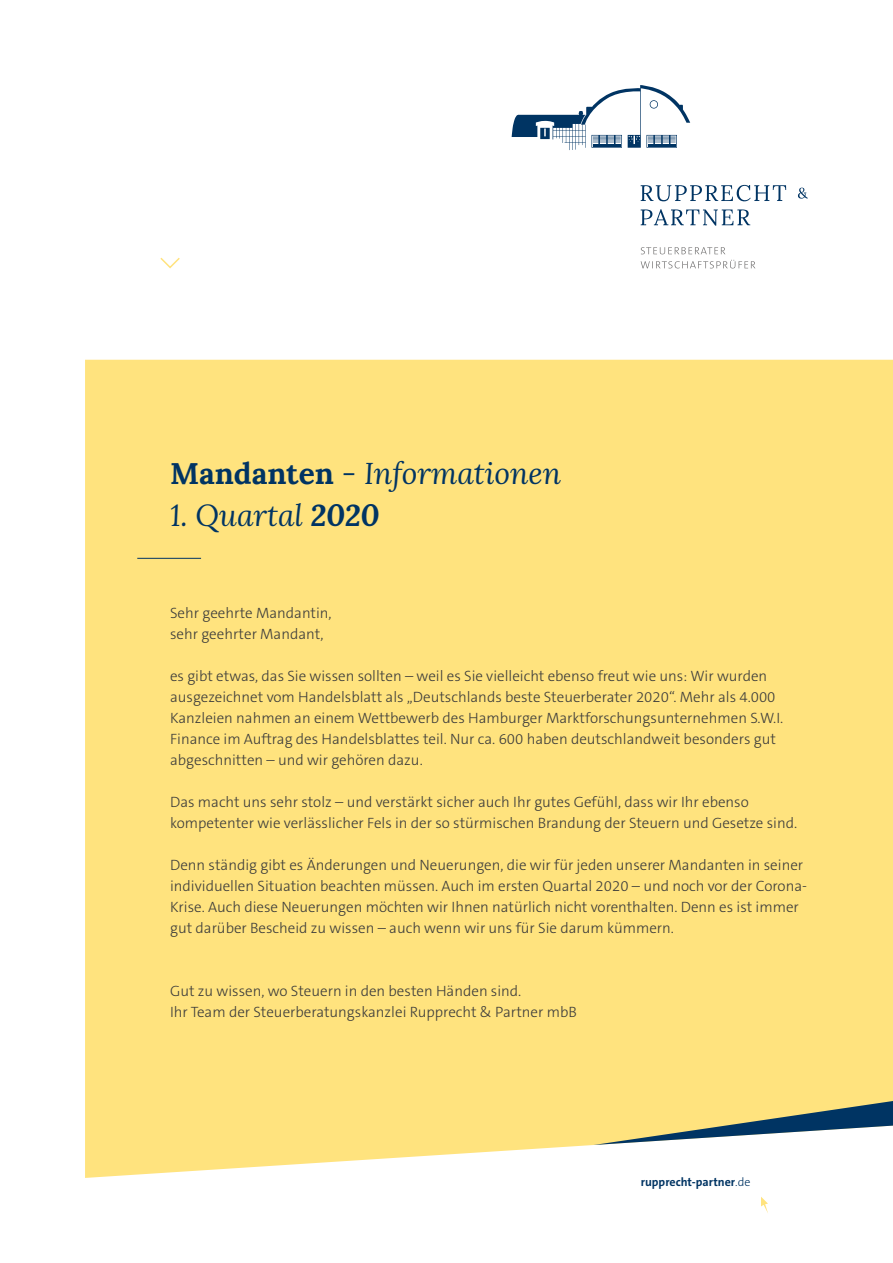
<style>
.page{position:relative;width:893px;height:1263px;background:#fff}
.page>*{position:absolute;margin:0;border:0;box-sizing:border-box;transform-origin:0 0}
.t1{font:italic 30px "Lora";color:#003463}
.t2{font:300 15px/21px "The Sans C5";color:#3c3c3b}
.t3{font:700 12px "The Sans C5";color:#003463}
.s1{font-weight:700;font-style:normal}
.s2{font-weight:700}
.s3{font-weight:300}
</style>
<div class="page">
<div style="left:85px;top:360px;width:808px;height:818px;background:#ffe37e"></div>
<svg style="left:593px;top:1101px;width:300px;height:44px"></svg>
<svg style="left:512px;top:85px;width:178px;height:65px"></svg>
<svg style="left:641px;top:247px;width:84px;height:7px"></svg>
<svg style="left:641px;top:260px;width:114px;height:8px"></svg>
<svg style="left:641px;top:209px;width:109px;height:17px"></svg>
<svg style="left:641px;top:185px;width:145px;height:16px"></svg>
<svg style="left:798px;top:188px;width:10px;height:11px"></svg>
<svg style="left:761px;top:1197px;width:7px;height:16px"></svg>
<svg style="left:160px;top:257px;width:20px;height:12px"></svg>
<hr style="left:137px;top:558px;width:64px;height:1px;background:#003463">
<h1 class="t1" style="left:170px;top:453px;width:393px"><span class="s1">Mandanten</span> - Informationen</h1>
<h1 class="t1" style="left:170px;top:495px;width:211px">1. Quartal <span class="s2">2020</span></h1>
<p class="t2" style="left:170px;top:602px;width:163px">Sehr geehrte Mandantin, sehr geehrter Mandant,</p>
<p class="t2" style="left:170px;top:665px;width:615px">es gibt etwas, das Sie wissen sollten – weil es Sie vielleicht ebenso freut wie uns: Wir wurden ausgezeichnet vom Handelsblatt als „Deutschlands beste Steuerberater 2020“. Mehr als 4.000<br>Kanzleien nahmen an einem Wettbewerb des Hamburger Marktforschungsunternehmen S.W.I.<br>Finance im Auftrag des Handelsblattes teil. Nur ca. 600 haben deutschlandweit besonders gut abgeschnitten – und wir gehören dazu.</p>
<p class="t2" style="left:170px;top:791px;width:629px">Das macht uns sehr stolz – und verstärkt sicher auch Ihr gutes Gefühl, dass wir Ihr ebenso kompetenter wie verlässlicher Fels in der so stürmischen Brandung der Steuern und Gesetze sind.</p>
<p class="t2" style="left:170px;top:854px;width:638px">Denn ständig gibt es Änderungen und Neuerungen, die wir für jeden unserer Mandanten in seiner individuellen Situation beachten müssen. Auch im ersten Quartal 2020 – und noch vor der Corona-Krise. Auch diese Neuerungen möchten wir Ihnen natürlich nicht vorenthalten. Denn es ist immer gut darüber Bescheid zu wissen – auch wenn wir uns für Sie darum kümmern.</p>
<p class="t2" style="left:170px;top:980px;width:408px">Gut zu wissen, wo Steuern in den besten Händen sind.<br>Ihr Team der Steuerberatungskanzlei Rupprecht &amp; Partner mbB</p>
<p class="t3" style="left:641px;top:1174px;width:111px">rupprecht-partner<span class="s3">.de</span></p>
</div>
